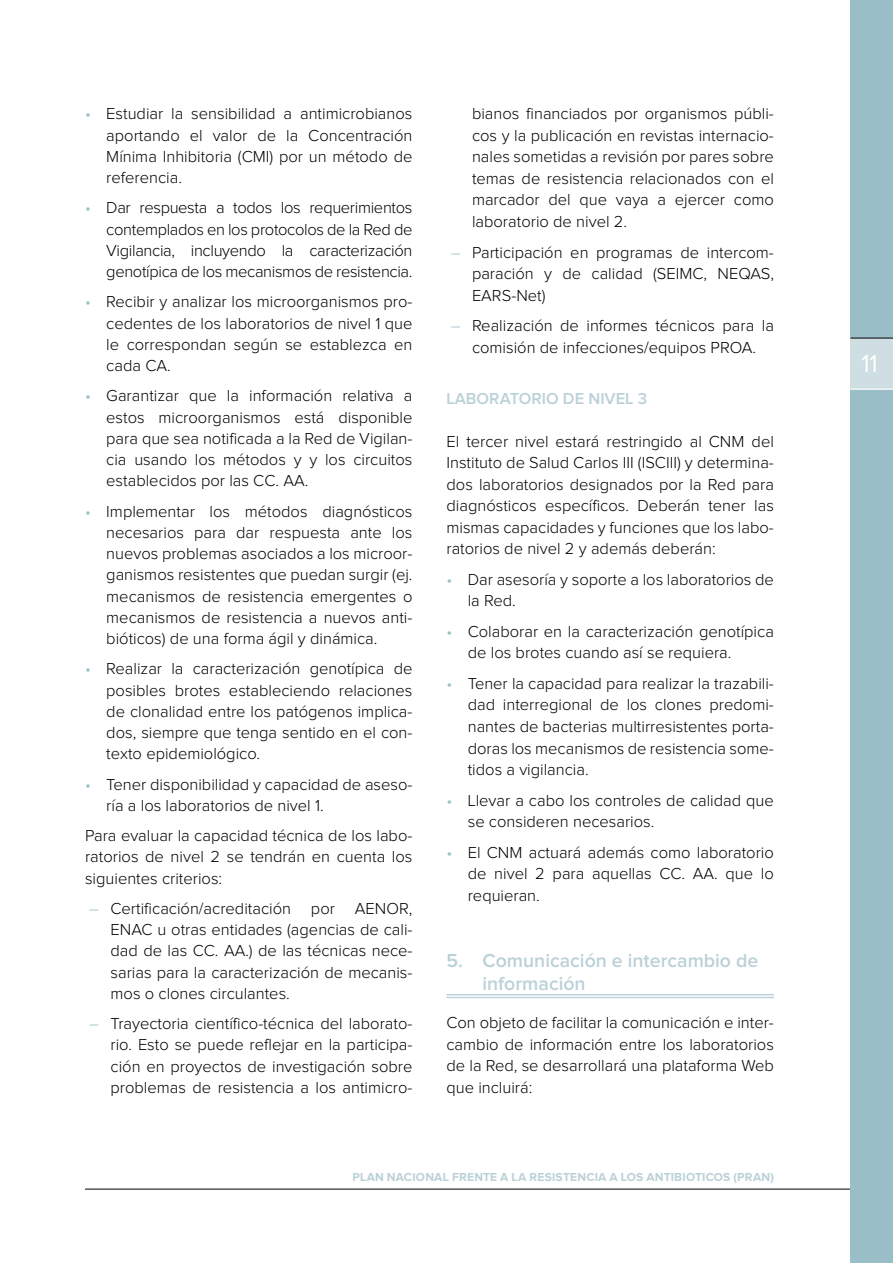
<style>
.page{position:relative;width:893px;height:1263px;background:#fff}
.page>*{position:absolute;margin:0;border:0;box-sizing:border-box;transform-origin:0 0}
.t1{font:25.5px "Proxima Nova";color:#fff;scale:.95 1}
.GENERAL-NIVEL-2{font:600 19.5px/23px "Proxima Nova";color:#bbd1d8}
.GENERAL-PARRAFO-1{font:300 16.5px/21.3px "Proxima Nova";color:#000;text-align:justify}
.GENERAL-NIVEL-3{font:600 16.5px "Proxima Nova";color:#bbd1d8}
.t2{font:700 12px "Proxima Nova";letter-spacing:.02em;color:#bbd1d8}
.s1{color:#9abec8}
</style>
<div class="page">
<hr style="left:85px;top:1189px;width:808px;height:1px;background:#000">
<div style="left:850px;top:0;width:43px;height:1263px;background:#9abec8"></div>
<div style="left:850px;top:338px;width:43px;height:51px;background:#cfdee3"></div>
<hr style="left:850px;top:338px;width:43px;height:1px;background:#000">
<hr style="left:850px;top:389px;width:43px;height:1px;background:#fff">
<hr style="left:446px;top:994px;width:328px;height:1px;background:#bbd1d8">
<hr style="left:446px;top:997px;width:328px;height:1px;background:#bbd1d8">
<p class="GENERAL-PARRAFO-1" style="left:106px;top:104px;width:308px;text-indent:-21px"><span class="s1">•</span> Estudiar la sensibilidad a antimicrobianos aportando el valor de la Concentración Mínima Inhibitoria (CMI) por un método de referencia.</p>
<p class="GENERAL-PARRAFO-1" style="left:106px;top:198px;width:308px;text-indent:-21px"><span class="s1">•</span> Dar respuesta a todos los requerimientos contemplados en los protocolos de la Red de Vigilancia, incluyendo la caracterización genotípica de los mecanismos de resistencia.</p>
<p class="GENERAL-PARRAFO-1" style="left:106px;top:292px;width:308px;text-indent:-21px"><span class="s1">•</span> Recibir y analizar los microorganismos pro&shy;cedentes de los laboratorios de nivel 1 que le correspondan según se establezca en cada CA.</p>
<p class="GENERAL-PARRAFO-1" style="left:106px;top:386px;width:308px;text-indent:-21px"><span class="s1">•</span> Garantizar que la información relativa a estos microorganismos está disponible para que sea notificada a la Red de Vigilan&shy;cia usando los métodos y y los circuitos establecidos por las CC. AA.</p>
<p class="GENERAL-PARRAFO-1" style="left:106px;top:501px;width:308px;text-indent:-21px"><span class="s1">•</span> Implementar los métodos diagnósticos necesarios para dar respuesta ante los nuevos problemas asociados a los microor&shy;ganismos resistentes que puedan surgir (ej. mecanismos de resistencia emergentes o mecanismos de resistencia a nuevos anti&shy;bióticos) de una forma ágil y dinámica.</p>
<p class="GENERAL-PARRAFO-1" style="left:106px;top:659px;width:308px;text-indent:-21px"><span class="s1">•</span> Realizar la caracterización genotípica de posibles brotes estableciendo relaciones de clonalidad entre los patógenos implica&shy;dos, siempre que tenga sentido en el con&shy;texto epidemiológico.</p>
<p class="GENERAL-PARRAFO-1" style="left:106px;top:774px;width:308px;text-indent:-21px"><span class="s1">•</span> Tener disponibilidad y capacidad de aseso&shy;ría a los laboratorios de nivel 1.</p>
<p class="GENERAL-PARRAFO-1" style="left:85px;top:826px;width:329px">Para evaluar la capacidad técnica de los labo&shy;ratorios de nivel 2 se tendrán en cuenta los siguientes criterios:</p>
<p class="GENERAL-PARRAFO-1" style="left:111px;top:898px;width:303px;text-indent:-21px"><span class="s1">–</span> Certificación/acreditación por AENOR, ENAC u otras entidades (agencias de cali&shy;dad de las CC. AA.) de las técnicas nece&shy;sarias para la caracterización de mecanis&shy;mos o clones circulantes.</p>
<p class="GENERAL-PARRAFO-1" style="left:111px;top:1014px;width:303px;text-indent:-21px"><span class="s1">–</span> Trayectoria científico-técnica del laborato&shy;rio. Esto se puede reflejar en la participa&shy;ción en proyectos de investigación sobre problemas de resistencia a los antimicro-</p>
<p class="GENERAL-PARRAFO-1" style="left:472px;top:104px;width:303px">bianos financiados por organismos públi&shy;cos y la publicación en revistas internacio&shy;nales sometidas a revisión por pares sobre temas de resistencia relacionados con el marcador del que vaya a ejercer como laboratorio de nivel 2.</p>
<p class="GENERAL-PARRAFO-1" style="left:472px;top:242px;width:303px;text-indent:-21px"><span class="s1">–</span> Participación en programas de intercom&shy;paración y de calidad (SEIMC, NEQAS, EARS-Net)</p>
<p class="GENERAL-PARRAFO-1" style="left:451px;top:316px;width:325px;text-align:center"><span class="s1">–</span> Realización de informes técnicos para la comisión de infecciones/equipos PROA.</p>
<p class="GENERAL-NIVEL-3" style="left:446px;top:391px;width:202px">LABORATORIO DE NIVEL 3</p>
<p class="GENERAL-PARRAFO-1" style="left:446px;top:431px;width:329px">El tercer nivel estará restringido al CNM del Instituto de Salud Carlos III (ISCIII) y determina&shy;dos laboratorios designados por la Red para diagnósticos específicos. Deberán tener las mismas capacidades y funciones que los labo&shy;ratorios de nivel 2 y además deberán:</p>
<p class="GENERAL-PARRAFO-1" style="left:468px;top:569px;width:308px;text-indent:-21px"><span class="s1">•</span> Dar asesoría y soporte a los laboratorios de la Red.</p>
<p class="GENERAL-PARRAFO-1" style="left:468px;top:621px;width:308px;text-indent:-21px"><span class="s1">•</span> Colaborar en la caracterización genotípica de los brotes cuando así se requiera.</p>
<p class="GENERAL-PARRAFO-1" style="left:468px;top:673px;width:308px;text-indent:-21px"><span class="s1">•</span> Tener la capacidad para realizar la trazabili&shy;dad interregional de los clones predomi&shy;nantes de bacterias multirresistentes porta&shy;doras los mecanismos de resistencia some&shy;tidos a vigilancia.</p>
<p class="GENERAL-PARRAFO-1" style="left:468px;top:790px;width:308px;text-indent:-21px"><span class="s1">•</span> Llevar a cabo los controles de calidad que se consideren necesarios.</p>
<p class="GENERAL-PARRAFO-1" style="left:468px;top:842px;width:308px;text-indent:-21px"><span class="s1">•</span> El CNM actuará además como laboratorio de nivel 2 para aquellas CC. AA. que lo requieran.</p>
<p class="GENERAL-NIVEL-2" style="left:482px;top:949px;width:277px;text-indent:-36px">5. Comunicación e intercambio de información</p>
<p class="GENERAL-PARRAFO-1" style="left:446px;top:1013px;width:329px">Con objeto de facilitar la comunicación e inter&shy;cambio de información entre los laboratorios de la Red, se desarrollará una plataforma Web que incluirá:</p>
<p class="t2" style="left:352px;top:1171px;width:423px">PLAN NACIONAL FRENTE A LA RESISTENCIA A LOS ANTIBIOTICOS (PRAN)</p>
<h1 class="t1" style="left:861px;top:352px;width:19px">11</h1>
</div>
